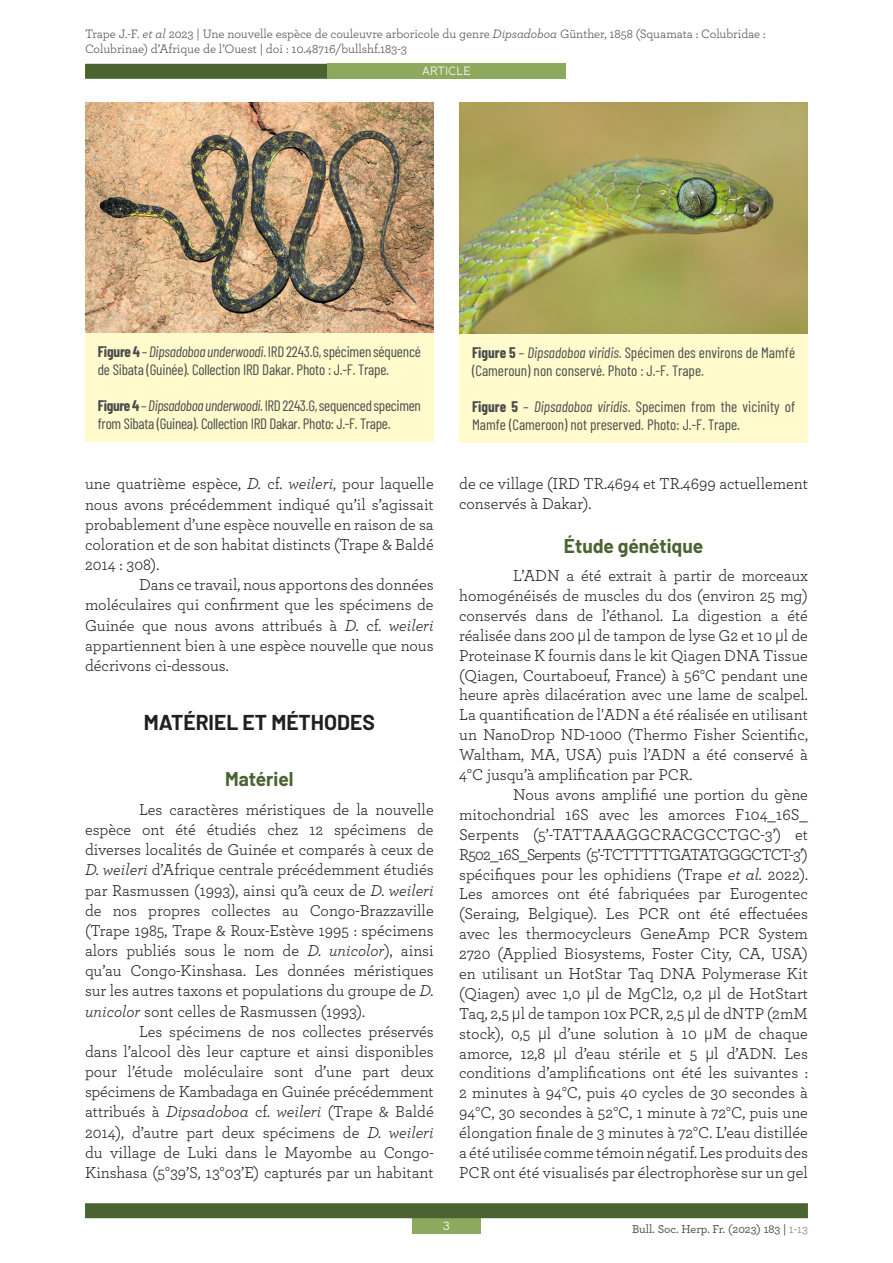
<style>
.page{position:relative;width:893px;height:1263px;background:#fff}
.page>*{position:absolute;margin:0;border:0;box-sizing:border-box;transform-origin:0 0}
.t1{font:700 21px "Barlow";color:#231f20}
.t2{font:700 19.5px "Barlow";color:#4a6331}
.t3{font:16.5px/20px "Archer";color:#231f20;text-align:justify}
.t4{font:15px/18px "Barlow Condensed";letter-spacing:-.01em;color:#4b4c4d}
.t5{font:12.75px/15px "Archer";letter-spacing:-.005em;color:#4b4c4d}
.t6{font:500 12px "Archer";color:#4b4c4d}
.t7{font:12px "Banda";letter-spacing:-.015em;color:#fff}
.s1{font-style:italic}
.s2{font-weight:700}
.s3{font-family:"Barlow";font-weight:300}
.s4{color:#939598}
</style>
<div class="page">
<div style="left:412px;top:1218px;width:68px;height:15px;background:#8da95e"></div>
<div style="left:85px;top:1203px;width:723px;height:15px;background:#4a6331"></div>
<div style="left:85px;top:64px;width:457px;height:15px;background:#4a6331"></div>
<div style="left:327px;top:64px;width:239px;height:15px;background:#8da95e"></div>
<img style="left:85px;top:102px;width:349px;height:232px">
<img style="left:459px;top:102px;width:349px;height:232px">
<div style="left:85px;top:334px;width:349px;height:108px;background:#fffbcc"></div>
<div style="left:459px;top:334px;width:349px;height:108px;background:#fffbcc"></div>
<p class="t5" style="left:85px;top:26px;width:682px">Trape J.-F. <span class="s1">et al</span> 2023 | Une nouvelle espèce de couleuvre arboricole du genre <span class="s1">Dipsadoboa</span> Günther, 1858 (Squamata : Colubridae :<br>Colubrinae) d’Afrique de l’Ouest | doi : 10.48716/bullshf.183-3</p>
<p class="t7" style="left:422px;top:64px;width:51px">ARTICLE</p>
<p class="t4" style="left:98px;top:342px;width:325px"><span class="s2">Figure 4</span> – <span class="s1">Dipsadoboa underwoodi</span>. IRD 2243.G, spécimen séquencé de Sibata (Guinée). Collection IRD Dakar. Photo : J.-F. Trape.</p>
<p class="t4" style="left:98px;top:396px;width:325px"><span class="s2">Figure 4</span> – <span class="s1">Dipsadoboa underwoodi</span>. IRD 2243.G, sequenced specimen from Sibata (Guinea). Collection IRD Dakar. Photo: J.-F. Trape.</p>
<p class="t4" style="left:472px;top:342px;width:325px"><span class="s2">Figure 5</span> – <span class="s1">Dipsadoboa viridis</span>. Spécimen des environs de Mamfé (Cameroun) non conservé. Photo : J.-F. Trape.</p>
<p class="t4" style="left:472px;top:396px;width:325px"><span class="s2">Figure 5</span> – <span class="s1">Dipsadoboa viridis</span>. Specimen from the vicinity of<br>Mamfe (Cameroon) not preserved. Photo: J.-F. Trape.</p>
<p class="t3" style="left:85px;top:473px;width:350px">une quatrième espèce, <span class="s1">D.</span> cf. <span class="s1">weileri</span>, pour laquelle nous avons précédemment indiqué qu’il s’agissait probablement d’une espèce nouvelle en raison de sa coloration et de son habitat distincts (Trape &amp; Baldé 2014 : 308).</p>
<p class="t3" style="left:85px;top:574px;width:350px;text-indent:54px">Dans ce travail, nous apportons des données moléculaires qui confirment que les spécimens de Guinée que nous avons attribués à <span class="s1">D.</span> cf. <span class="s1">weileri </span>appartiennent bien à une espèce nouvelle que nous décrivons ci-dessous.</p>
<p class="t1" style="left:144px;top:706px;width:233px">MATÉRIEL ET MÉTHODES</p>
<p class="t2" style="left:225px;top:765px;width:70px">Matériel</p>
<p class="t3" style="left:85px;top:798px;width:350px;text-indent:54px">Les caractères méristiques de la nouvelle espèce ont été étudiés chez 12 spécimens de diverses localités de Guinée et comparés à ceux de <span class="s1">D. weileri</span> d’Afrique centrale précédemment étudiés par Rasmussen (1993), ainsi qu’à ceux de <span class="s1">D. weileri </span>de nos propres collectes au Congo-Brazzaville (Trape 1985, Trape &amp; Roux-Estève 1995 : spécimens alors publiés sous le nom de <span class="s1">D. unicolor</span>), ainsi qu’au Congo-Kinshasa. Les données méristiques sur les autres taxons et populations du groupe de <span class="s1">D. unicolor</span> sont celles de Rasmussen (1993).</p>
<p class="t3" style="left:85px;top:1020px;width:350px;text-indent:54px">Les spécimens de nos collectes préservés dans l’alcool dès leur capture et ainsi disponibles pour l’étude moléculaire sont d’une part deux spécimens de Kambadaga en Guinée précédemment attribués à <span class="s1">Dipsadoboa</span> cf. <span class="s1">weileri</span> (Trape &amp; Baldé 2014), d’autre part deux spécimens de <span class="s1">D. weileri </span>du village de Luki dans le Mayombe au Congo-Kinshasa (5°39’S, 13°03’E) capturés par un habitant</p>
<p class="t3" style="left:459px;top:473px;width:350px">de ce village (IRD TR.4694 et TR.4699 actuellement conservés à Dakar).</p>
<p class="t2" style="left:564px;top:531px;width:141px">Étude génétique</p>
<p class="t3" style="left:459px;top:565px;width:350px;text-indent:54px">L’ADN a été extrait à partir de morceaux homogénéisés de muscles du dos (environ 25 mg) conservés dans de l’éthanol. La digestion a été réalisée dans 200 <span class="s3">μ</span>l de tampon de lyse G2 et 10 <span class="s3">μ</span>l de Proteinase K fournis dans le kit Qiagen DNA Tissue (Qiagen, Courtaboeuf, France) à 56°C pendant une heure après dilacération avec une lame de scalpel.<br>La quantification de l'ADN a été réalisée en utilisant un NanoDrop ND-1000 (Thermo Fisher Scientific, Waltham, MA, USA) puis l’ADN a été conservé à 4°C jusqu’à amplification par PCR.</p>
<p class="t3" style="left:459px;top:784px;width:350px;text-indent:54px">Nous avons amplifié une portion du gène mitochondrial 16S avec les amorces F104_16S_ Serpents (5’-TATTAAAGGCRACGCCTGC-3’) et R502_16S_Serpents (5’-TCTTTTTGATATGGGCTCT-3’) spécifiques pour les ophidiens (Trape <span class="s1">et al.</span> 2022).<br>Les amorces ont été fabriquées par Eurogentec (Seraing, Belgique). Les PCR ont été effectuées avec les thermocycleurs GeneAmp PCR System 2720 (Applied Biosystems, Foster City, CA, USA) en utilisant un HotStar Taq DNA Polymerase Kit (Qiagen) avec 1,0 <span class="s3">μ</span>l de MgCl2, 0,2 <span class="s3">μ</span>l de HotStart Taq, 2,5 <span class="s3">μ</span>l de tampon 10x PCR, 2,5 <span class="s3">μ</span>l de dNTP (2mM stock), 0,5 <span class="s3">μ</span>l d’une solution à 10 <span class="s3">μ</span>M de chaque amorce, 12,8 <span class="s3">μ</span>l d’eau stérile et 5 <span class="s3">μ</span>l d’ADN. Les conditions d’amplifications ont été les suivantes :<br>2 minutes à 94°C, puis 40 cycles de 30 secondes à 94°C, 30 secondes à 52°C, 1 minute à 72°C, puis une élongation finale de 3 minutes à 72°C. L’eau distillée a été utilisée comme témoin négatif. Les produits des PCR ont été visualisés par électrophorèse sur un gel</p>
<p class="t7" style="left:443px;top:1218px;width:9px">3</p>
<p class="t6" style="left:632px;top:1220px;width:177px">Bull. Soc. Herp. Fr. (2023) 183 | <span class="s4">1-13</span></p>
</div>
